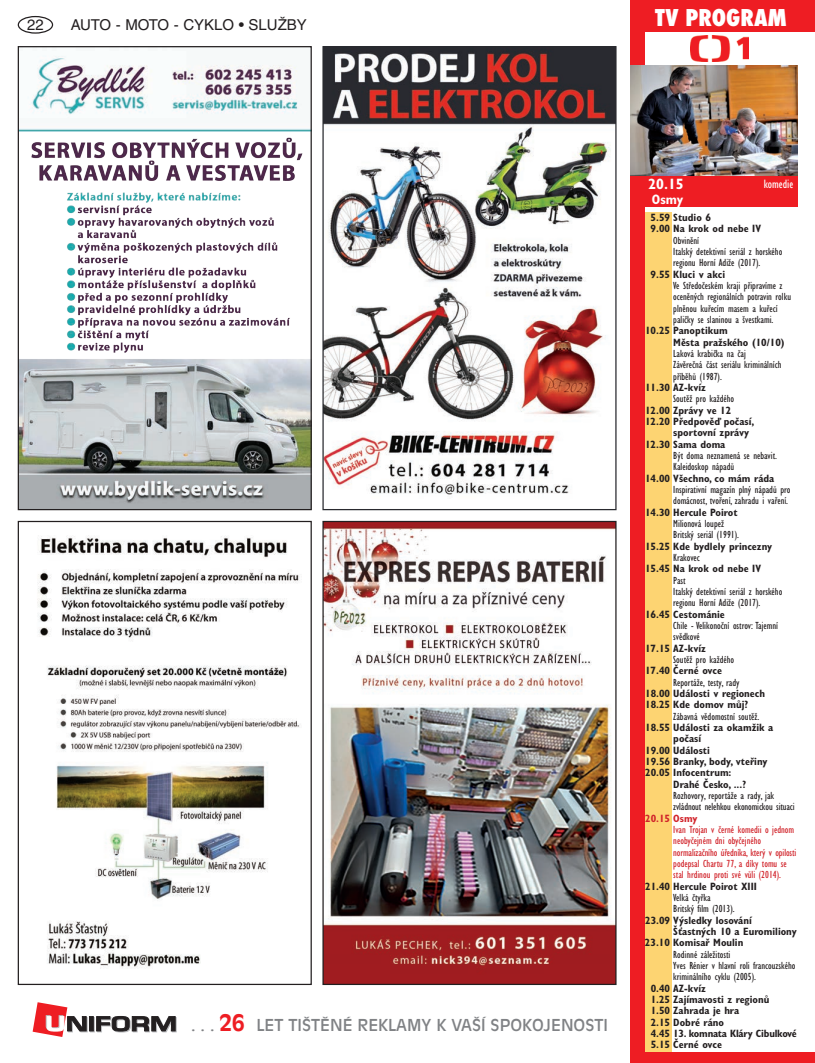
<style>
.page{position:relative;width:815px;height:1063px;background:#fff}
.page>*{position:absolute;margin:0;border:0;box-sizing:border-box;transform-origin:0 0}
.t1{font:800 condensed 22.5px "Futura";color:#fff}
.t2{font:16.25px "Antique Olive CE";color:#808285}
.t3{font:15px "Helvetica CE";color:#231f20}
.t4{font:700 condensed 15px "Gill Sans CE";color:#fff}
.t5{font:700 condensed 13.75px "Gill Sans CE";color:#fff}
.t6{font:condensed 12.5px "Gill Sans CE";color:#fff}
.t7{font:condensed 10.62px/11.4px "Gill Sans CE";color:#231f20}
.t8{font:700 condensed 10.62px/11.4px "Gill Sans CE";color:#231f20}
.t9{font:condensed 10.62px/11.4px "Gill Sans CE";color:#d1232a}
.t10{font:700 condensed 10.62px "Gill Sans CE";color:#d1232a}
.s1{font-weight:700;font-size:22.5px;color:#ee1d23}
</style>
<div class="page">
<div style="left:18px;top:16px;width:35px;height:18px;border:1px solid #231f20;border-radius:50%"></div>
<svg style="left:90px;top:1017px;width:5px;height:15px"></svg>
<svg style="left:89px;top:1016px;width:5px;height:15px"></svg>
<svg style="left:96px;top:1016px;width:81px;height:16px"></svg>
<svg style="left:33px;top:1002px;width:55px;height:35px"></svg>
<div style="left:631px;top:0;width:184px;height:32px;background:#ee1d23"></div>
<div style="left:631px;top:175px;width:166px;height:32px;background:#ee1d23"></div>
<img style="left:690px;top:35px;width:58px;height:27px">
<div style="left:631px;top:0;width:14px;height:1063px;background:#ee1d23"></div>
<div style="left:631px;top:1052px;width:184px;height:11px;background:#ee1d23"></div>
<div style="left:645px;top:213px;width:26px;height:839px;background:#fdd472"></div>
<img style="left:631px;top:66px;width:166px;height:109px">
<img style="left:20px;top:56px;width:290px;height:452px">
<div style="left:18px;top:46px;width:294px;height:464px;border:1px solid #231f20"></div>
<img style="left:324px;top:48px;width:291px;height:447px">
<div style="left:322px;top:46px;width:295px;height:464px;border:1px solid #292a2f"></div>
<img style="left:324px;top:523px;width:291px;height:460px">
<div style="left:322px;top:521px;width:295px;height:464px;border:1px solid #231f20"></div>
<img style="left:37px;top:535px;width:263px;height:434px">
<div style="left:18px;top:521px;width:294px;height:464px;border:1px solid #231f20"></div>
<h3 class="t3" style="left:27px;top:16px;width:18px">22</h3>
<h3 class="t3" style="left:71px;top:16px;width:238px">AUTO - MOTO - CYKLO • SLUŽBY</h3>
<h1 class="t1" style="left:655px;top:2px;width:133px">TV PROGRAM</h1>
<h2 class="t2" style="left:191px;top:1016px;width:418px">. . . <span class="s1">26</span> LET TIŠTĚNÉ REKLAMY K VAŠÍ SPOKOJENOSTI</h2>
<h3 class="t4" style="left:648px;top:175px;width:37px">20.15</h3>
<p class="t5" style="left:652px;top:191px;width:33px">Osmy</p>
<p class="t6" style="left:764px;top:176px;width:31px">komedie</p>
<p class="t8" style="left:651px;top:212px;width:112px">5.59 Studio 6<br>9.00 Na krok od nebe IV</p>
<p class="t7" style="left:673px;top:234px;width:111px">Obvinění<br>Italský detektivní seriál z horského regionu Horní Adiže (2017).</p>
<p class="t8" style="left:651px;top:268px;width:76px">9.55 Kluci v akci</p>
<p class="t7" style="left:673px;top:280px;width:119px">Ve Středočeském kraji připravíme z oceněných regionálních potravin rolku plněnou kuřecím masem a kuřecí paličky se slaninou a švestkami.</p>
<p class="t8" style="left:673px;top:325px;width:113px;text-indent:-28px">10.25 Panoptikum<br>Města pražského (10/10)</p>
<p class="t7" style="left:673px;top:348px;width:110px">Laková krabička na čaj<br>Závěrečná část seriálu kriminálních příběhů (1987).</p>
<p class="t8" style="left:645px;top:382px;width:62px">11.30 AZ-kvíz</p>
<p class="t7" style="left:673px;top:393px;width:62px">Soutěž pro každého</p>
<p class="t8" style="left:645px;top:404px;width:88px">12.00 Zprávy ve 12</p>
<p class="t8" style="left:645px;top:416px;width:111px">12.20 Předpověď počasí,</p>
<p class="t8" style="left:673px;top:427px;width:77px">sportovní zprávy</p>
<p class="t8" style="left:645px;top:438px;width:82px">12.30 Sama doma</p>
<p class="t7" style="left:673px;top:450px;width:105px">Být doma neznamená se nebavit.<br>Kaleidoskop nápadů</p>
<p class="t8" style="left:645px;top:472px;width:131px">14.00 Všechno, co mám ráda</p>
<p class="t7" style="left:673px;top:484px;width:119px">Inspirativní magazín plný nápadů pro domácnost, tvoření, zahradu i vaření.</p>
<p class="t8" style="left:645px;top:506px;width:94px">14.30 Hercule Poirot</p>
<p class="t7" style="left:673px;top:518px;width:67px">Milionová loupež<br>Britský seriál (1991).</p>
<p class="t8" style="left:645px;top:540px;width:129px">15.25 Kde bydlely princezny</p>
<p class="t7" style="left:673px;top:552px;width:28px">Krakovec</p>
<p class="t8" style="left:645px;top:563px;width:118px">15.45 Na krok od nebe IV</p>
<p class="t7" style="left:673px;top:574px;width:111px">Past<br>Italský detektivní seriál z horského regionu Horní Adiže (2017).</p>
<p class="t8" style="left:645px;top:608px;width:81px">16.45 Cestománie</p>
<p class="t7" style="left:673px;top:620px;width:106px">Chile - Velikonoční ostrov: Tajemní svědkové</p>
<p class="t8" style="left:645px;top:642px;width:62px">17.15 AZ-kvíz</p>
<p class="t7" style="left:673px;top:654px;width:62px">Soutěž pro každého</p>
<p class="t8" style="left:645px;top:665px;width:78px">17.40 Černé ovce</p>
<p class="t7" style="left:673px;top:676px;width:68px">Reportáže, testy, rady</p>
<p class="t8" style="left:645px;top:688px;width:121px">18.00 Události v regionech<br>18.25 Kde domov můj?</p>
<p class="t7" style="left:673px;top:710px;width:87px">Zábavná vědomostní soutěž.</p>
<p class="t8" style="left:645px;top:722px;width:130px">18.55 Události za okamžik a</p>
<p class="t8" style="left:673px;top:733px;width:29px">počasí</p>
<p class="t8" style="left:645px;top:744px;width:66px">19.00 Události</p>
<p class="t8" style="left:645px;top:756px;width:124px">19.56 Branky, body, vteřiny</p>
<p class="t8" style="left:645px;top:767px;width:88px">20.05 Infocentrum:</p>
<p class="t8" style="left:673px;top:778px;width:74px">Drahé Česko, ...?</p>
<p class="t7" style="left:673px;top:790px;width:123px">Rozhovory, reportáže a rady, jak zvládnout nelehkou ekonomickou situaci</p>
<p class="t10" style="left:645px;top:812px;width:54px">20.15 Osmy</p>
<p class="t9" style="left:673px;top:824px;width:125px">Ivan Trojan v černé komedii o jednom neobyčejném dni obyčejného normalizačního úředníka, který v opilosti podepsal Chartu 77, a díky tomu se stal hrdinou proti své vůli (2014).</p>
<p class="t8" style="left:645px;top:881px;width:113px">21.40 Hercule Poirot XIII</p>
<p class="t7" style="left:673px;top:892px;width:63px">Velká čtyřka<br>Britský film (2013).</p>
<p class="t8" style="left:645px;top:915px;width:108px">23.09 Výsledky losování</p>
<p class="t8" style="left:673px;top:926px;width:125px">Šťastných 10 a Euromiliony</p>
<p class="t8" style="left:645px;top:937px;width:100px">23.10 Komisař Moulin</p>
<p class="t7" style="left:673px;top:949px;width:124px">Rodinné záležitosti<br>Yves Rénier v hlavní roli francouzského kriminálního cyklu (2005).</p>
<p class="t8" style="left:651px;top:983px;width:148px">0.40 AZ-kvíz<br>1.25 Zajímavosti z regionů<br>1.50 Zahrada je hra<br>2.15 Dobré ráno<br>4.45 13. komnata Kláry Cibulkové<br>5.15 Černé ovce</p>
</div>
